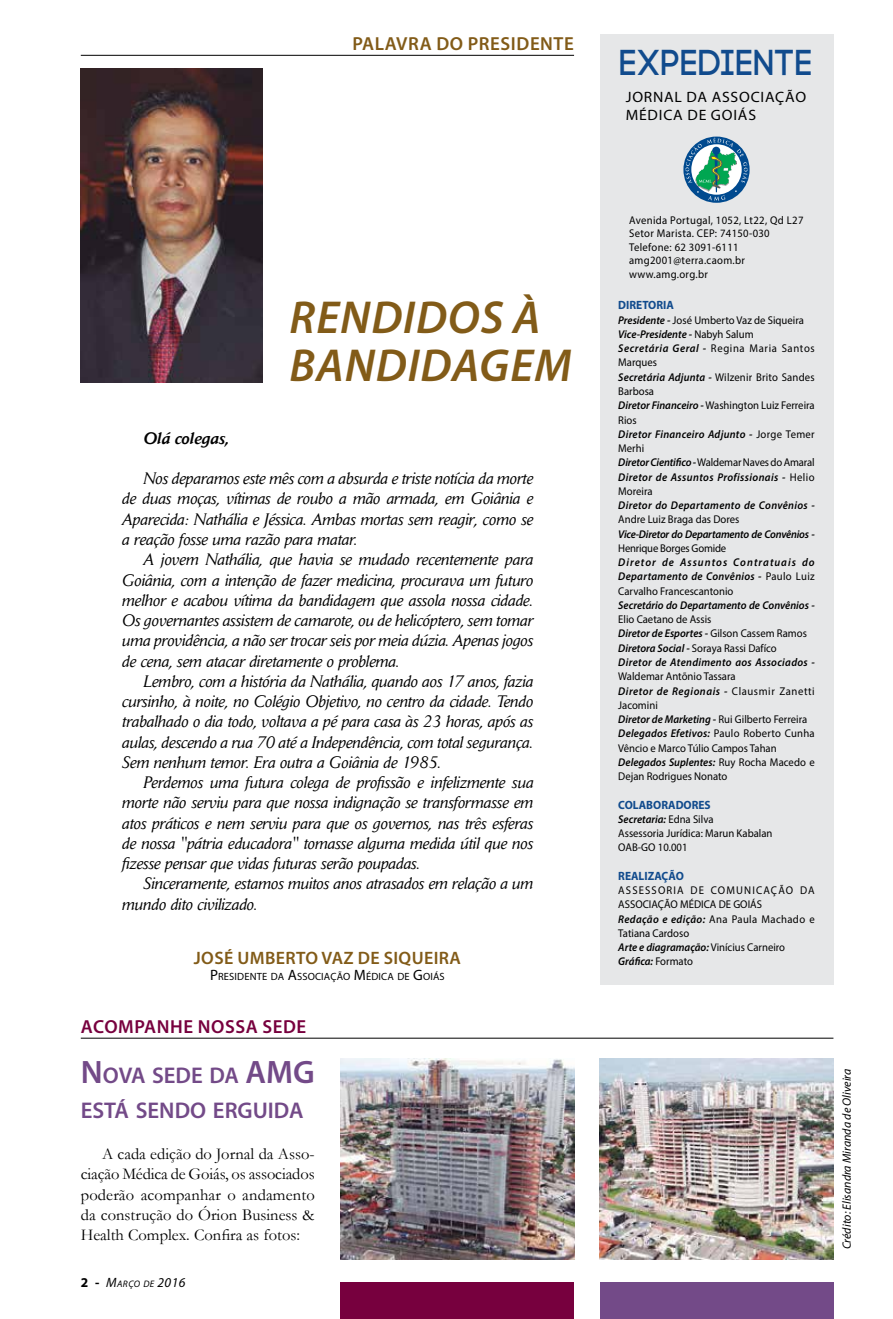
<style>
.page{position:relative;width:893px;height:1319px;background:#fff}
.page>*{position:absolute;margin:0;border:0;box-sizing:border-box;transform-origin:0 0}
.t1{font:italic 600 46.35px/48.2px "Myriad Pro";letter-spacing:.02em;color:#825b18}
.t2{font:700 36px "Code";letter-spacing:.05em;color:#114b8d;scale:.95 1}
.t3{font:600 22.8px/34.8px "Myriad Pro";color:#734a88}
.t4{font:600 18.9px "Myriad Pro";letter-spacing:.03em;color:#825b18}
.t5{font:600 18.9px "Myriad Pro";letter-spacing:.03em;color:#77003e}
.t6{font:600 18px "Myriad Pro";letter-spacing:.02em;color:#825b18}
.t7{font:italic 16.5px/20.2px "Daily News";color:#000;text-align:justify}
.t8{font:16.5px/20.2px "Garamond";color:#000;text-align:justify}
.t9{font:italic 500 16.5px "Daily News";color:#000}
.t10{font:15px "Myriad Pro";letter-spacing:.05em;color:#000;scale:1.04 1}
.t11{font:italic 12px "Myriad Pro";color:#000}
.t12{font:700 12px "Myriad Pro";color:#114b8d;scale:.95 1}
.t13{font:11.25px/14.2px "Myriad Pro";color:#000;scale:.95 1}
.t14{font:italic 600 11.25px/14.2px "Myriad Pro";letter-spacing:.025em;color:#000;text-align:justify;scale:.95 1}
.t15{font:11.25px/13.5px "Myriad Pro";letter-spacing:.03em;color:#000;scale:.95 1}
.t16{font:italic 600 11.25px "Myriad Pro";letter-spacing:-.02em;color:#000;scale:.95 1}
.t17{font:italic 600 11.25px "Myriad Pro";color:#000;scale:.95 1}
.t18{font:10.5px "Myriad Pro";letter-spacing:.015em;color:#000}
.t19{font:italic 9.45px "Myriad Pro";letter-spacing:.045em;color:#000}
.s1{font-size:15px}
.s2{font-size:32.55px}
.s3{font-weight:700;font-style:normal;font-size:13.5px}
.s4{font-size:13.5px}
.s5{font-weight:600;font-style:italic}
.s6{font-weight:400;font-style:normal}
</style>
<div class="page">
<div style="left:600px;top:34px;width:233px;height:950px;background:#e6e7e8"></div>
<div style="left:340px;top:1282px;width:234px;height:36px;background:#77003e"></div>
<div style="left:600px;top:1282px;width:233px;height:36px;background:#734a88"></div>
<img style="left:600px;top:1058px;width:233px;height:201px">
<img style="left:340px;top:1058px;width:234px;height:201px">
<hr style="left:81px;top:55px;width:493px;height:1px;background:#000">
<hr style="left:81px;top:1037px;width:752px;height:1px;background:#000">
<svg style="left:683px;top:136px;width:67px;height:67px"></svg>
<svg style="left:685px;top:138px;width:63px;height:62px"></svg>
<img style="left:81px;top:68px;width:182px;height:315px">
<p class="t4" style="left:352px;top:31px;width:221px">PALAVRA DO PRESI DENTE</p>
<h1 class="t1" style="left:290px;top:292px;width:252px">Rendidos à bandidagem</h1>
<p class="t9" style="left:143px;top:428px;width:87px">Olá colegas,</p>
<p class="t7" style="left:122px;top:468px;width:413px;text-indent:21px">Nos deparamos este mês com a absurda e triste notícia da morte de duas moças, vítimas de roubo a mão armada, em Goiânia e Aparecida: Nathália e Jéssica. Ambas mortas sem reagir, como se a reação fosse uma razão para matar.</p>
<p class="t7" style="left:122px;top:549px;width:413px;text-indent:21px">A jovem Nathália, que havia se mudado recentemente para Goiânia, com a intenção de fazer medicina, procurava um futuro melhor e acabou vítima da bandidagem que assola nossa cidade.<br>Os governantes assistem de camarote, ou de helicóptero, sem tomar uma providência, a não ser trocar seis por meia dúzia. Apenas jogos de cena, sem atacar diretamente o problema.</p>
<p class="t7" style="left:122px;top:671px;width:413px;text-indent:21px">Lembro, com a história da Nathália, quando aos 17 anos, fazia cursinho, à noite, no Colégio Objetivo, no centro da cidade. Tendo trabalhado o dia todo, voltava a pé para casa às 23 horas, após as aulas, descendo a rua 70 até a Independência, com total segurança.<br>Sem nenhum temor. Era outra a Goiânia de 1985.</p>
<p class="t7" style="left:122px;top:772px;width:413px;text-indent:21px">Perdemos uma futura colega de profissão e infelizmente sua morte não serviu para que nossa indignação se transformasse em atos práticos e nem serviu para que os governos, nas três esferas de nossa "pátria educadora" tomasse alguma medida útil que nos fizesse pensar que vidas futuras serão poupadas.</p>
<p class="t7" style="left:122px;top:873px;width:413px;text-indent:21px">Sinceramente, estamos muitos anos atrasados em relação a um mundo dito civilizado.</p>
<p class="t6" style="left:194px;top:946px;width:257px">JOSÉ UMBERTO VAZ DE SIQUEIRA</p>
<p class="t18" style="left:210px;top:970px;width:236px"><span class="s1">P</span>RESIDENTE DA <span class="s1">A</span>SSOCIAÇÃO <span class="s1">M</span>ÉDICA DE <span class="s1">G</span>OIÁS</p>
<p class="t5" style="left:81px;top:1014px;width:130px">ACOMPANHE NOSS</p>
<p class="t5" style="left:246px;top:1014px;width:60px">A SEDE</p>
<h3 class="t3" style="left:81px;top:1057px;width:235px"><span class="s2">N</span>OVA SEDE DA <span class="s2">AMG<br></span>ESTÁ SENDO ERGUIDA</h3>
<p class="t8" style="left:81px;top:1143px;width:235px;text-indent:21px">A cada edição do Jornal da Asso&shy;ciação Médica de Goiás, os associados poderão acompanhar o andamento da construção do Órion Business &amp; Health Complex. Confira as fotos:</p>
<p class="t19" style="left:81px;top:1277px;width:106px"><span class="s3">2 -</span> <span class="s4">M</span>ARÇO DE <span class="s4">2016</span></p>
<h2 class="t2" style="left:620px;top:44px;width:203px">EXPEDIENTE</h2>
<p class="t10" style="left:626px;top:87px;width:93px">JORNAL DA ASSOCIA</p>
<p class="t10" style="left:775px;top:87px;width:30px">ÇÃO</p>
<p class="t10" style="left:626px;top:105px;width:10px">MÉDICA</p>
<p class="t10" style="left:687px;top:105px;width:33px">DE GOIÁS</p>
<p class="t15" style="left:629px;top:213px;width:185px">Avenida Portugal, 1052, Lt22, Qd L27<br>Setor Marista. CEP: 74150-030<br>Telefone: 62 3091-6111 amg2001@terra.caom.br www.amg.org.br</p>
<p class="t12" style="left:618px;top:297px;width:60px">DIRETORIA</p>
<p class="t13" style="left:618px;top:312px;width:208px"><span class="s5">Presidente -</span> José Umberto Vaz de Siqueira<br><span class="s5">Vice-Presidente -</span> Nabyh Salum<br><span class="s5">Secretária Geral -</span> Regina Maria Santos<br>Marques<br><span class="s5">Secretária Adjunta -</span> Wilzenir Brito Sandes<br>Barbosa<br><span class="s5">Diretor Financeiro -</span> Washington Luiz Ferreira<br>Rios<br><span class="s5">Diretor Financeiro Adjunto -</span> Jorge Temer<br>Merhi<br><span class="s5">Diretor Cientifico -</span> Waldemar Naves do Amaral<br><span class="s5">Diretor de Assuntos Profissionais -</span> H elio<br>Moreira</p>
<p class="t14" style="left:618px;top:498px;width:208px">Diretor do Departamento de Convênios -</p>
<p class="t13" style="left:618px;top:512px;width:129px">Andre Luiz Braga das Dores</p>
<p class="t16" style="left:618px;top:526px;width:208px">Vice-Diretor do Departamento de Convênios -</p>
<p class="t13" style="left:618px;top:540px;width:115px">Henrique Borges Gomide</p>
<p class="t14" style="left:618px;top:555px;width:208px">Diretor de Assuntos Contratuais do Departamento de Convênios - <span class="s6">Paulo Luiz Carvalho Francescantonio</span></p>
<p class="t17" style="left:618px;top:598px;width:208px">Secretário do Departamento de Convênios -</p>
<p class="t14" style="left:618px;top:612px;width:208px;text-align:left"><span class="s6">Elio Caetano de Assis<br></span>Diretor de Esportes - <span class="s6">Gilson Cassem Ramos </span>Diretora Social - <span class="s6">Soraya Rassi Dafíco<br></span>Diretor de Atendimento aos Associados -</p>
<p class="t13" style="left:618px;top:669px;width:208px">Waldemar Antõnio Tassara<br><span class="s5">Diretor de Regionais -</span> Clausmir Zanetti<br>Jacomini<br><span class="s5">Diretor de Marketing -</span> Rui Gilberto Ferreira<br><span class="s5">Delegados Efetivos:</span> Paulo Roberto Cunha<br>Vêncio e Marco Túlio Campos Tahan<br><span class="s5">Delegados Suplentes:</span> Ruy Rocha Macedo e<br>Dejan Rodrigues Nonato</p>
<p class="t12" style="left:618px;top:796px;width:99px">COLABORADORES</p>
<p class="t13" style="left:618px;top:811px;width:164px"><span class="s5">Secretaria:</span> Edna Silva<br>Assessoria Jurídica: Marun Kabalan<br>OAB-GO 10.001</p>
<p class="t12" style="left:618px;top:867px;width:71px">REALIZAÇÃO</p>
<p class="t13" style="left:618px;top:882px;width:8px">ASSESSORIA</p>
<p class="t13" style="left:690px;top:882px;width:8px">DE</p>
<p class="t13" style="left:711px;top:882px;width:10px">COMU</p>
<p class="t13" style="left:744px;top:882px;width:67px">NICAÇÃO DA</p>
<p class="t13" style="left:618px;top:897px;width:7px">ASSOCIA</p>
<p class="t13" style="left:658px;top:897px;width:31px">ÇÃO MÉDICA</p>
<p class="t13" style="left:618px;top:897px;width:208px;text-indent:100px">DE GOIÁS<br><span class="s5">Redação e edição:</span> Ana Paula Machado e<br>Tatiana Cardoso<br><span class="s5">Arte e diagramação:</span> Vinícius Carneiro<br><span class="s5">Gráfica:</span> Formato</p>
<p class="t11" style="left:839px;top:1249px;width:182px;rotate:-90deg">Crédito: Elisandra Miranda de Oliveira</p>
</div>
